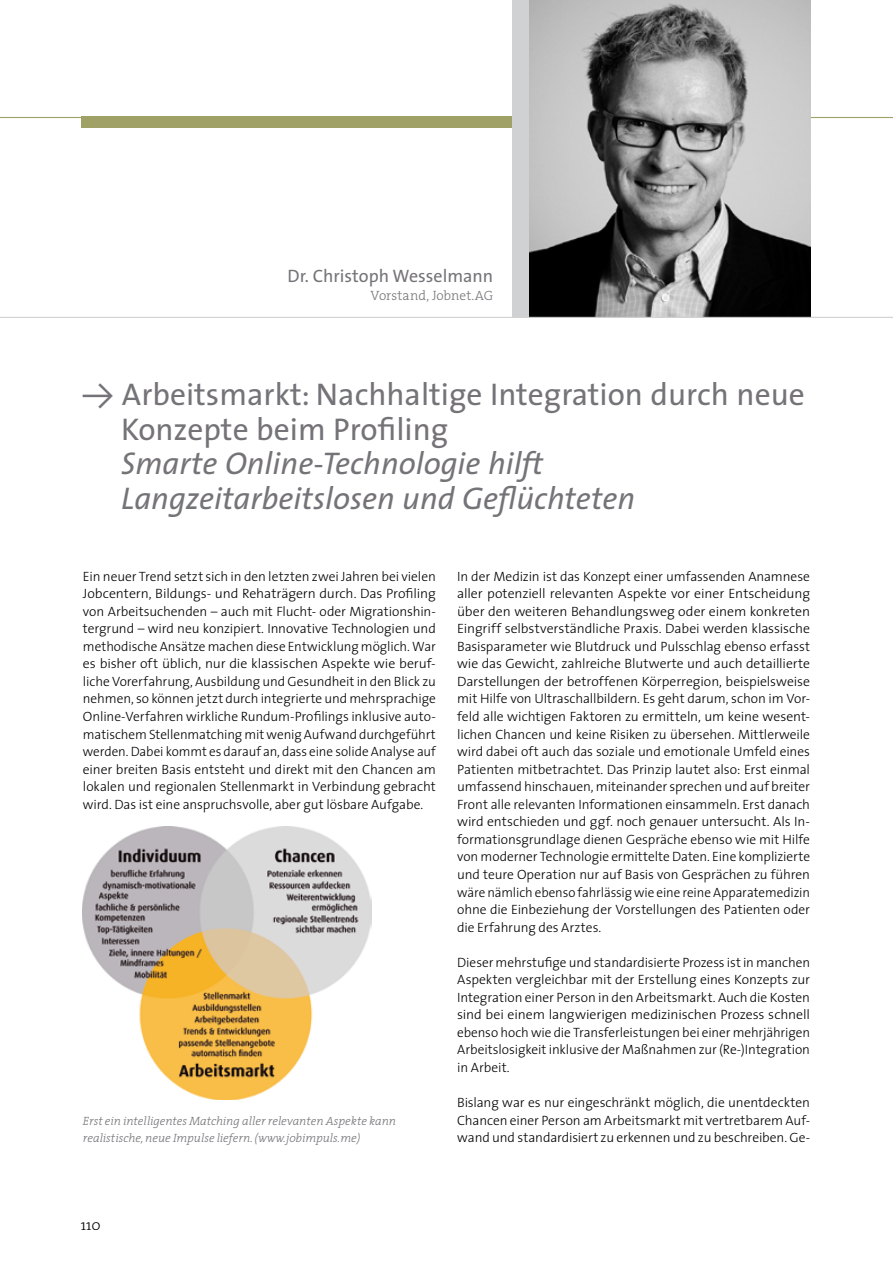
<style>
.page{position:relative;width:893px;height:1263px;background:#fff}
.page>*{position:absolute;margin:0;border:0;box-sizing:border-box;transform-origin:0 0}
.t1{font:31.5px/34.5px "The Sans";color:#757378}
.t2{font:italic 31.5px/34.5px "The Sans";color:#757378}
.t3{font:18px "The Sans";color:#757378}
.t4{font:300 15px "The Serif";color:#000}
.t5{font:300 13.5px/17.5px "The Sans";letter-spacing:-.005em;color:#000;text-align:justify}
.t6{font:300 13.5px "The Serif";color:#757378}
.t7{font:italic 300 12px/17.5px "The Serif";color:#757378}
.s1{font-family:"The Sans Expert"}
</style>
<div class="page">
<hr style="left:0;top:117px;width:893px;height:1px;background:#9fa166">
<div style="left:82px;top:117px;width:728px;height:11px;background:#9fa166"></div>
<div style="left:513px;top:0;width:17px;height:317px;background:#cfd1d3"></div>
<img style="left:530px;top:0;width:280px;height:317px">
<hr style="left:0;top:317px;width:893px;height:1px;background:#cfd1d3">
<img style="left:83px;top:826px;width:289px;height:273px">
<h2 class="t3" style="left:288px;top:265px;width:207px">Dr. Christoph Wesselmann</h2>
<p class="t6" style="left:371px;top:284px;width:124px">Vorstand, Jobnet.AG</p>
<h1 class="t1" style="left:121px;top:377px;width:685px;text-indent:-38px"><span class="s1">Y</span> Arbeitsmarkt: Nachhaltige Integration durch neue<br>Konzepte beim Profiling</h1>
<h1 class="t2" style="left:121px;top:446px;width:515px">Smarte Online-Technologie hilft<br>Langzeitarbeitslosen und Geflüchteten</h1>
<p class="t5" style="left:83px;top:567px;width:354px">Ein neuer Trend setzt sich in den letzten zwei Jahren bei vielen Jobcentern, Bildungs- und Rehaträgern durch. Das Profiling von Arbeitsuchenden – auch mit Flucht- oder Migrationshin&shy;tergrund – wird neu konzipiert. Innovative Technologien und methodische Ansätze machen diese Entwicklung möglich. War es bisher oft üblich, nur die klassischen Aspekte wie beruf&shy;liche Vorerfahrung, Ausbildung und Gesundheit in den Blick zu nehmen, so können jetzt durch integrierte und mehrsprachige Online-Verfahren wirkliche Rundum-Profilings inklusive auto&shy;matischem Stellenmatching mit wenig Aufwand durchgeführt werden. Dabei kommt es darauf an, dass eine solide Analyse auf einer breiten Basis entsteht und direkt mit den Chancen am lokalen und regionalen Stellenmarkt in Verbindung gebracht wird. Das ist eine anspruchsvolle, aber gut lösbare Aufgabe.</p>
<p class="t7" style="left:83px;top:1111px;width:315px">Erst ein intelligentes Matching aller relevanten Aspekte kann realistische, neue Impulse liefern. (www.jobimpuls.me)</p>
<p class="t5" style="left:457px;top:567px;width:354px">In der Medizin ist das Konzept einer umfassenden Anamnese aller potenziell relevanten Aspekte vor einer Entscheidung über den weiteren Behandlungsweg oder einem konkreten Eingriff selbstverständliche Praxis. Dabei werden klassische Basisparameter wie Blutdruck und Pulsschlag ebenso erfasst wie das Gewicht, zahlreiche Blutwerte und auch detaillierte Darstellungen der betroffenen Körperregion, beispielsweise mit Hilfe von Ultraschallbildern. Es geht darum, schon im Vor&shy;feld alle wichtigen Faktoren zu ermitteln, um keine wesent&shy;lichen Chancen und keine Risiken zu übersehen. Mittlerweile wird dabei oft auch das soziale und emotionale Umfeld eines Patienten mitbetrachtet. Das Prinzip lautet also: Erst einmal umfassend hinschauen, miteinander sprechen und auf breiter Front alle relevanten Informationen einsammeln. Erst danach wird entschieden und ggf. noch genauer untersucht. Als In&shy;formationsgrundlage dienen Gespräche ebenso wie mit Hilfe von moderner Technologie ermittelte Daten. Eine komplizierte und teure Operation nur auf Basis von Gesprächen zu führen wäre nämlich ebenso fahrlässig wie eine reine Apparatemedizin ohne die Einbeziehung der Vorstellungen des Patienten oder die Erfahrung des Arztes.</p>
<p class="t5" style="left:457px;top:953px;width:354px">Dieser mehrstufige und standardisierte Prozess ist in manchen Aspekten vergleichbar mit der Erstellung eines Konzepts zur Integration einer Person in den Arbeitsmarkt. Auch die Kosten sind bei einem langwierigen medizinischen Prozess schnell ebenso hoch wie die Transferleistungen bei einer mehrjährigen Arbeitslosigkeit inklusive der Maßnahmen zur (Re-)Integration in Arbeit.</p>
<p class="t5" style="left:457px;top:1094px;width:354px">Bislang war es nur eingeschränkt möglich, die unentdeckten Chancen einer Person am Arbeitsmarkt mit vertretbarem Auf&shy;wand und standardisiert zu erkennen und zu beschreiben. Ge-</p>
<p class="t4" style="left:81px;top:1212px;width:22px">110</p>
</div>
